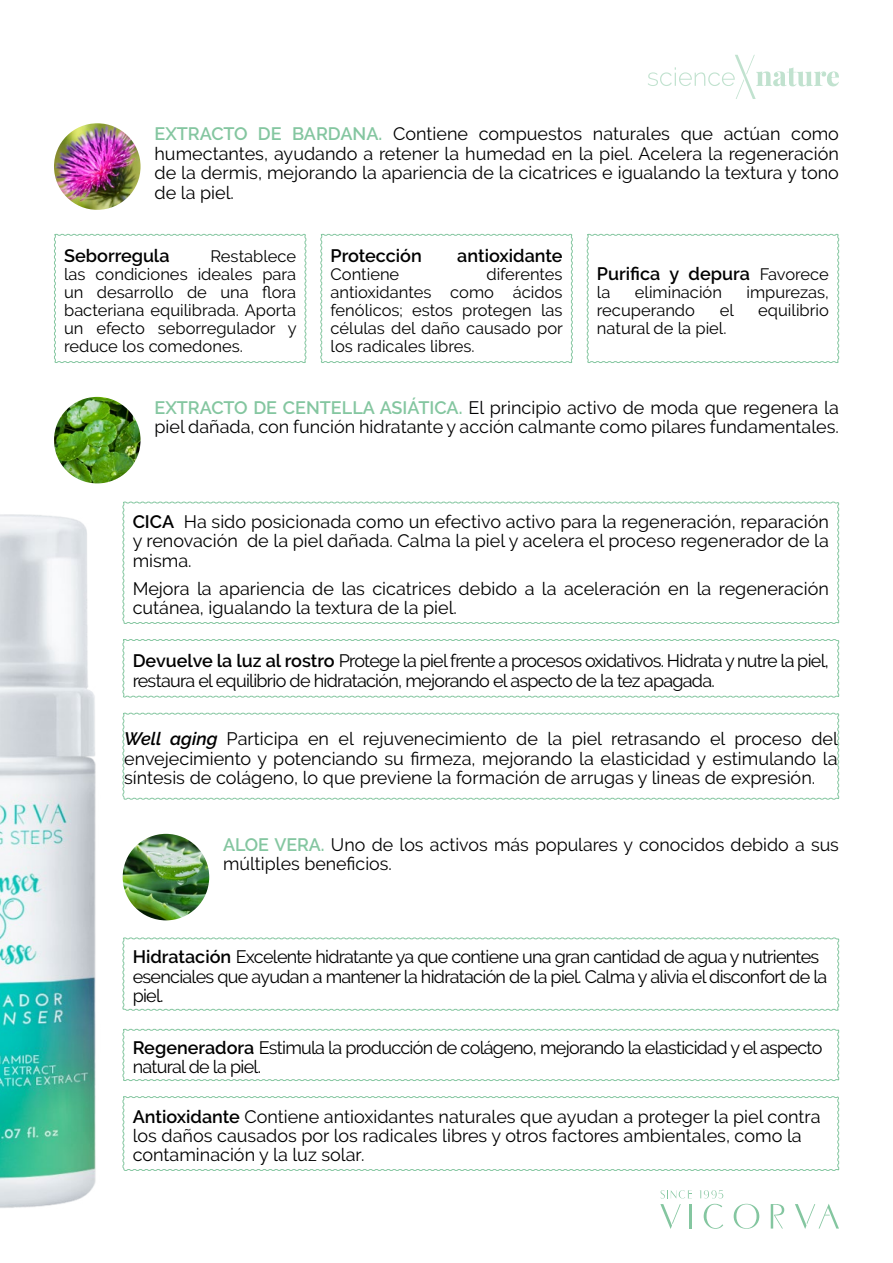
<style>
.page{position:relative;width:893px;height:1263px;background:#fff}
.page>*{position:absolute;margin:0;border:0;box-sizing:border-box;transform-origin:0 0}
.t1{font:18px/19.5px "Raleway";letter-spacing:-.005em;color:#000;text-align:justify}
.t2{font:18px/19.5px "Raleway";letter-spacing:-.04em;color:#000}
.t3{font:18px/19.5px "Raleway";color:#020203}
.t4{font:600 18px "Raleway";color:#000}
.t5{font:16.5px/18px "Raleway";color:#000;text-align:justify}
.s1{font-weight:600;color:#84c6a0}
.s2{font-weight:400;font-size:16.5px}
.s3{font-weight:600}
.s4{font-weight:600;font-style:italic}
</style>
<div class="page">
<img style="left:0;top:514px;width:96px;height:694px">
<svg style="left:122px;top:501px;width:717px;height:123px"></svg>
<svg style="left:122px;top:712px;width:717px;height:88px"></svg>
<svg style="left:122px;top:639px;width:717px;height:59px"></svg>
<svg style="left:54px;top:234px;width:253px;height:129px"></svg>
<svg style="left:320px;top:234px;width:253px;height:129px"></svg>
<svg style="left:586px;top:234px;width:253px;height:129px"></svg>
<svg style="left:122px;top:937px;width:717px;height:74px"></svg>
<svg style="left:122px;top:1028px;width:717px;height:53px"></svg>
<svg style="left:122px;top:1096px;width:717px;height:75px"></svg>
<hr style="left:690px;top:1204px;width:2px;height:24px;background:#84c6a0">
<svg style="left:704px;top:1204px;width:19px;height:25px"></svg>
<svg style="left:734px;top:1204px;width:25px;height:25px"></svg>
<svg style="left:771px;top:1204px;width:13px;height:24px"></svg>
<svg style="left:700px;top:1190px;width:23px;height:8px"></svg>
<svg style="left:660px;top:1190px;width:32px;height:8px"></svg>
<svg style="left:660px;top:1204px;width:21px;height:25px"></svg>
<svg style="left:795px;top:1204px;width:44px;height:25px"></svg>
<svg style="left:648px;top:55px;width:191px;height:44px"></svg>
<img style="left:54px;top:123px;width:87px;height:87px;border-radius:43px">
<img style="left:54px;top:397px;width:87px;height:86px;border-radius:43px">
<img style="left:123px;top:834px;width:86px;height:86px;border-radius:43px">
<p class="t1" style="left:154px;top:124px;width:686px"><span class="s1">EXTRACTO DE BARDANA.</span> Contiene compuestos naturales que actúan como humectantes, ayudando a retener la humedad en la piel. Acelera la regeneración de la dermis, mejorando la apariencia de la cicatrices e igualando la textura y tono de la piel.</p>
<p class="t4" style="left:64px;top:245px;width:107px">Seborregula</p>
<p class="t5" style="left:64px;top:247px;width:234px;text-indent:146px">Restablece las condiciones ideales para un desarrollo de una flora bacteriana equilibrada. Aporta un efecto seborregulador y reduce los comedones.</p>
<p class="t4" style="left:331px;top:245px;width:93px">Protección</p>
<p class="t4" style="left:457px;top:245px;width:107px">antioxidante</p>
<p class="t5" style="left:331px;top:265px;width:234px;text-indent:156px">diferentes antioxidantes como ácidos fenólicos; estos protegen las células del daño causado por los radicales libres.</p>
<p class="t4" style="left:597px;top:263px;width:234px">Purifica y depura <span class="s2">Favorece</span></p>
<p class="t5" style="left:331px;top:265px;width:70px">Contiene</p>
<p class="t5" style="left:597px;top:283px;width:15px">la</p>
<p class="t5" style="left:635px;top:283px;width:89px">eliminación</p>
<p class="t5" style="left:746px;top:283px;width:84px">impurezas,</p>
<p class="t5" style="left:597px;top:301px;width:100px">recuperando</p>
<p class="t5" style="left:720px;top:301px;width:16px">el</p>
<p class="t5" style="left:758px;top:301px;width:72px">equilibrio</p>
<p class="t5" style="left:597px;top:319px;width:131px">natural de la piel.</p>
<p class="t3" style="left:154px;top:398px;width:686px"><span class="s1">EXTRACTO DE CENTELLA ASIÁTICA.</span> El principio activo de moda que regenera la piel dañada, con función hidratante y acción calmante como pilares fundamentales.</p>
<p class="t1" style="left:133px;top:512px;width:698px"><span class="s3">CICA</span> Ha sido posicionada como un efectivo activo para la regeneración, reparación y renovación de la piel dañada. Calma la piel y acelera el proceso regenerador de la misma.</p>
<p class="t1" style="left:133px;top:579px;width:698px">Mejora la apariencia de las cicatrices debido a la aceleración en la regeneración cutánea, igualando la textura de la piel.</p>
<p class="t2" style="left:133px;top:651px;width:698px"><span class="s3">Devuelve la luz al rostro</span> Protege la piel frente a procesos oxidativos. Hidrata y nutre la piel, restaura el equilibrio de hidratación, mejorando el aspecto de la tez apagada.</p>
<p class="t1" style="left:124px;top:729px;width:715px"><span class="s4">Well aging</span> Participa en el rejuvenecimiento de la piel retrasando el proceso del envejecimiento y potenciando su firmeza, mejorando la elasticidad y estimulando la síntesis de colágeno, lo que previene la formación de arrugas y lineas de expresión.</p>
<p class="t1" style="left:223px;top:835px;width:617px"><span class="s1">ALOE VERA.</span> Uno de los activos más populares y conocidos debido a sus múltiples beneficios.</p>
<p class="t2" style="left:133px;top:947px;width:696px"><span class="s3">Hidratación</span> Excelente hidratante ya que contiene una gran cantidad de agua y nutrientes esenciales que ayudan a mantener la hidratación de la piel. Calma y alivia el disconfort de la piel.</p>
<p class="t2" style="left:133px;top:1037px;width:691px"><span class="s3">Regeneradora</span> Estimula la producción de colágeno, mejorando la elasticidad y el aspecto natural de la piel.</p>
<p class="t1" style="left:133px;top:1106px;width:689px;text-align:left"><span class="s3">Antioxidante</span> Contiene antioxidantes naturales que ayudan a proteger la piel contra los daños causados por los radicales libres y otros factores ambientales, como la contaminación y la luz solar.</p>
</div>
